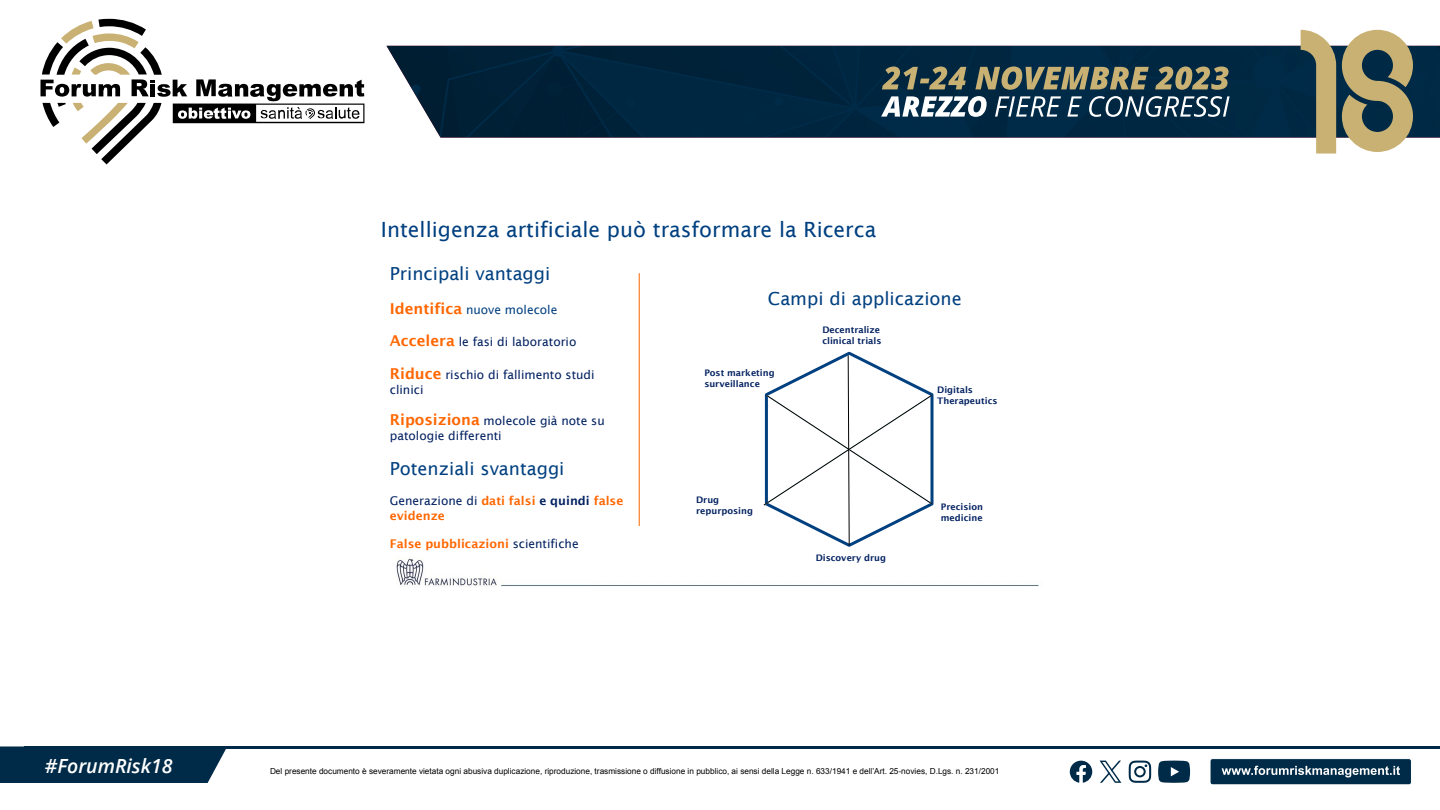
<style>
.page{position:relative;width:1440px;height:810px;background:#fff}
.page>*{position:absolute;margin:0;border:0;box-sizing:border-box;transform-origin:0 0}
.t1{font:21px "Lucida Sans";color:#004080}
.t2{font:italic 600 19.5px "Open Sans";color:#fff}
.t3{font:18px "Lucida Sans";color:#004080}
.t4{font:12px/15.1px "Lucida Sans";color:#002060}
.t5{font:600 12px/14.2px "Lucida Sans";color:#f60}
.t6{font:12px "Lucida Sans";color:#004080}
.t7{font:600 9px/10.6px "Lucida Sans";color:#002060}
.t8{font:8.25px "Arial";color:#000}
.s1{font-weight:600;font-size:15px;color:#f60}
.s2{font-weight:400;color:#002060}
.s3{color:#002060}
</style>
<div class="page">
<div style="left:0;top:746px;width:226px;height:37px;background:#002b48"></div>
<div style="left:1210px;top:759px;width:201px;height:26px;background:#002b48;border-radius:3px"></div>
<div style="left:1210px;top:758px;width:202px;height:27px;border:1px solid #fff;border-radius:3px"></div>
<svg style="left:1222px;top:766px;width:178px;height:11px"></svg>
<hr style="left:24px;top:746px;width:1416px;height:3px;background:#002b48">
<img style="left:386px;top:46px;width:1054px;height:92px">
<svg style="left:1342px;top:30px;width:71px;height:122px;background:#9a9575"></svg>
<svg style="left:1301px;top:30px;width:35px;height:124px;background:#929074"></svg>
<svg style="left:40px;top:19px;width:324px;height:145px"></svg>
<svg style="left:881px;top:96px;width:349px;height:21px"></svg>
<svg style="left:882px;top:66px;width:347px;height:24px;background:#656c5b"></svg>
<svg style="left:1129px;top:761px;width:22px;height:22px"></svg>
<svg style="left:1158px;top:761px;width:32px;height:22px"></svg>
<svg style="left:1070px;top:761px;width:22px;height:22px"></svg>
<svg style="left:1100px;top:761px;width:21px;height:22px"></svg>
<img style="left:396px;top:273px;width:643px;height:314px">
<svg style="left:763px;top:350px;width:172px;height:199px"></svg>
<hr style="left:639px;top:273px;width:1px;height:253px;background:#f60">
<h1 class="t1" style="left:381px;top:218px;width:497px">Intelligenza artificiale può trasformare la Ricerca</h1>
<h3 class="t3" style="left:390px;top:264px;width:162px">Principali vantaggi</h3>
<h3 class="t6" style="left:390px;top:303px;width:169px"><span class="s1">Identifica</span> nuove molecole</h3>
<h3 class="t4" style="left:390px;top:334px;width:188px"><span class="s1">Accelera</span> le fasi di laboratorio</h3>
<h3 class="t4" style="left:390px;top:367px;width:206px"><span class="s1">Riduce</span> rischio di fallimento studi clinici</h3>
<h3 class="t4" style="left:390px;top:413px;width:216px;line-height:14.9px"><span class="s1">Riposiziona</span> molecole già note su patologie differenti</h3>
<h3 class="t3" style="left:390px;top:459px;width:176px">Potenziali svantaggi</h3>
<h3 class="t5" style="left:390px;top:494px;width:235px"><span class="s2">Generazione di</span> dati falsi <span class="s3">e quindi</span> false evidenze</h3>
<h3 class="t5" style="left:390px;top:537px;width:190px">False pubblicazioni <span class="s2">scientifiche</span></h3>
<h3 class="t3" style="left:768px;top:288px;width:195px">Campi di applicazione</h3>
<p class="t7" style="left:704px;top:367px;width:72px">Post marketing surveillance</p>
<p class="t7" style="left:822px;top:325px;width:61px">Decentralize clinical trials</p>
<p class="t7" style="left:696px;top:495px;width:58px">Drug repurposing</p>
<p class="t7" style="left:816px;top:553px;width:72px">Discovery drug</p>
<p class="t7" style="left:937px;top:385px;width:62px;line-height:10.4px">Digitals<br>Therapeutics</p>
<p class="t7" style="left:941px;top:502px;width:44px;line-height:10.4px">Precision medicine</p>
<h2 class="t2" style="left:45px;top:752px;width:129px">#ForumRisk18</h2>
<p class="t8" style="left:270px;top:766px;width:731px">Del presente documento è severamente vietata ogni abusiva duplicazione, riproduzione, trasmissione o diffusione in pubblico, ai sensi della Legge n. 633/1941 e dell’Art. 25-novies, D.Lgs. n. 231/2001</p>
</div>
